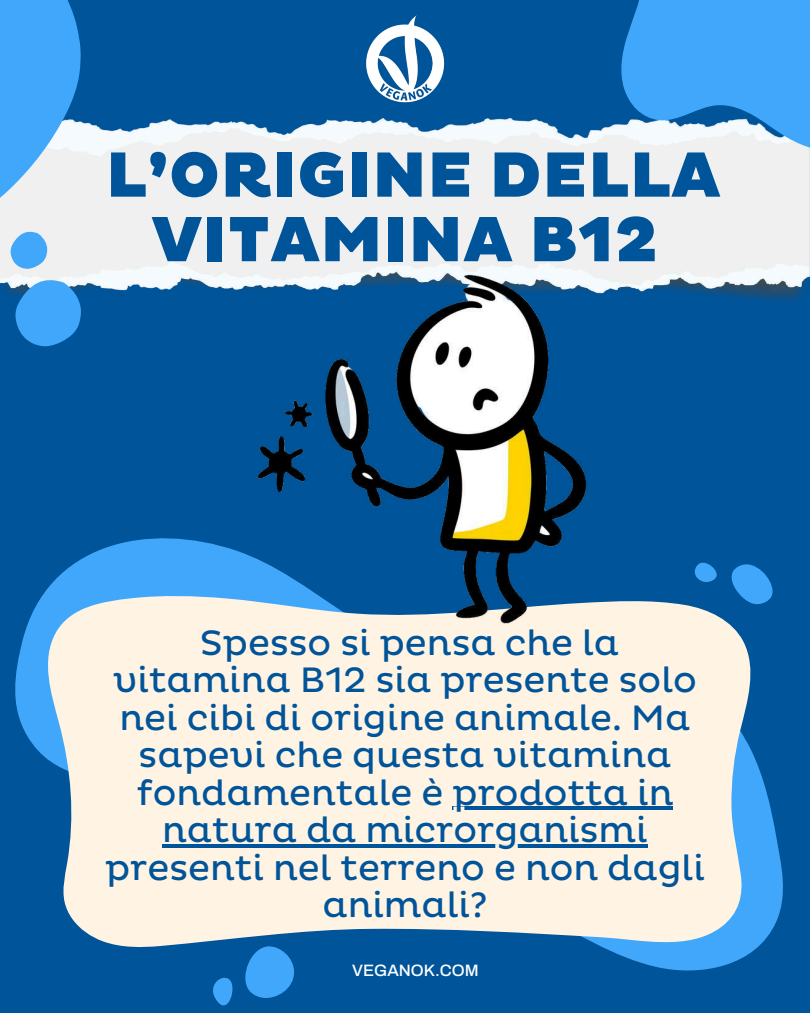
<style>
.page{position:relative;width:810px;height:1013px;background:#fff}
.page>*{position:absolute;margin:0;border:0;box-sizing:border-box;transform-origin:0 0}
.t1{font:900 65px/64.5px "Pluto";color:#005499;text-align:center}
.t2{font:36px/37.5px "Pluto";color:#005499;text-align:center}
.t3{font:500 16.5px "Archivo";color:#fff}
</style>
<div class="page">
<div style="left:0;top:0;width:810px;height:1012px;background:#005499"></div>
<img style="left:366px;top:15px;width:79px;height:88px">
<svg style="left:15px;top:538px;width:768px;height:433px"></svg>
<svg style="left:40px;top:594px;width:717px;height:357px;background:#e2e3de"></svg>
<svg style="left:211px;top:945px;width:83px;height:61px"></svg>
<svg style="left:728px;top:564px;width:48px;height:40px"></svg>
<svg style="left:695px;top:560px;width:23px;height:23px"></svg>
<img style="left:0;top:118px;width:810px;height:182px">
<svg style="left:619px;top:0;width:191px;height:154px;background:#5aadf1"></svg>
<svg style="left:0;top:0;width:81px;height:269px;background:#81c0f4"></svg>
<svg style="left:15px;top:279px;width:66px;height:68px;background:#429de7"></svg>
<hr style="left:453px;top:807px;width:220px;height:3px;background:#005499">
<hr style="left:162px;top:844px;width:486px;height:3px;background:#005499">
<img style="left:236px;top:243px;width:360px;height:432px">
<h1 class="t1" style="left:106px;top:145px;width:617px">L’ORIGINE DELLA<br>VITAMINA B12</h1>
<p class="t2" style="left:105px;top:625px;width:601px">Spesso si pensa che la vitamina B12 sia presente solo nei cibi di origine animale. Ma sapevi che questa vitamina fondamentale è prodotta in natura da microrganismi presenti nel terreno e non dagli animali?</p>
<p class="t3" style="left:352px;top:961px;width:128px">VEGANOK.COM</p>
</div>
